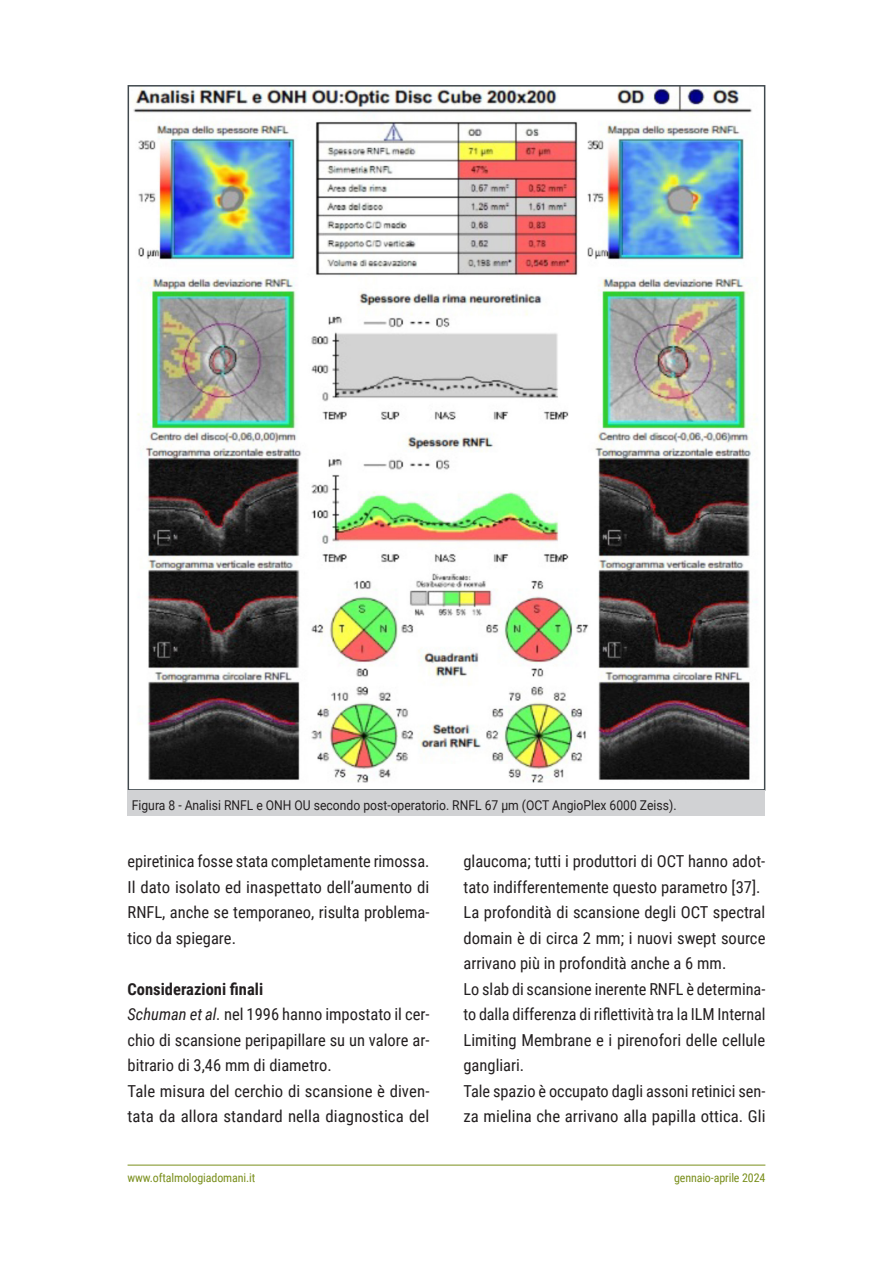
<style>
.page{position:relative;width:893px;height:1263px;background:#fff}
.page>*{position:absolute;margin:0;border:0;box-sizing:border-box;transform-origin:0 0}
.t1{font:16.5px/25.5px "Roboto Condensed";color:#231f20}
.t2{font:13.5px "Roboto";color:#231f20;scale:.9 1}
.t3{font:12px "Roboto Condensed";letter-spacing:-.01em;color:#7a8f1c}
.s1{font-weight:700}
.s2{font-style:italic}
</style>
<div class="page">
<hr style="left:128px;top:1165px;width:637px;height:1px;background:#7a8f1c">
<img style="left:133px;top:88px;width:624px;height:695px">
<div style="left:128px;top:791px;width:637px;height:25px;background:#d1d2d4"></div>
<p class="t2" style="left:132px;top:796px;width:607px">Figura 8 - Analisi RNFL e ONH OU secondo post-operatorio. RNFL 67 µm (OCT AngioPlex 6000 Zeiss).</p>
<p class="t1" style="left:128px;top:848px;width:303px;text-align:justify">epiretinica fosse stata completamente rimossa.<br>Il dato isolato ed inaspettato dell’aumento di RNFL, anche se temporaneo, risulta problema&shy;tico da spiegare.</p>
<p class="t1" style="left:128px;top:975px;width:303px"><span class="s1">Considerazioni finali<br></span><span class="s2">Schuman et al.</span> nel 1996 hanno impostato il cer&shy;chio di scansione peripapillare su un valore ar&shy;bitrario di 3,46 mm di diametro.<br>Tale misura del cerchio di scansione è diven&shy;tata da allora standard nella diagnostica del</p>
<p class="t1" style="left:463px;top:848px;width:304px">glaucoma; tutti i produttori di OCT hanno adot&shy;tato indifferentemente questo parametro [37].<br>La profondità di scansione degli OCT spectral domain è di circa 2 mm; i nuovi swept source arrivano più in profondità anche a 6 mm.<br>Lo slab di scansione inerente RNFL è determina&shy;to dalla differenza di riflettività tra la ILM Internal Limiting Membrane e i pirenofori delle cellule gangliari.<br>Tale spazio è occupato dagli assoni retinici sen&shy;za mielina che arrivano alla papilla ottica. Gli</p>
<p class="t3" style="left:128px;top:1169px;width:129px">www.oftalmologiadomani.it</p>
<p class="t3" style="left:674px;top:1169px;width:93px">gennaio-aprile 2024</p>
</div>
